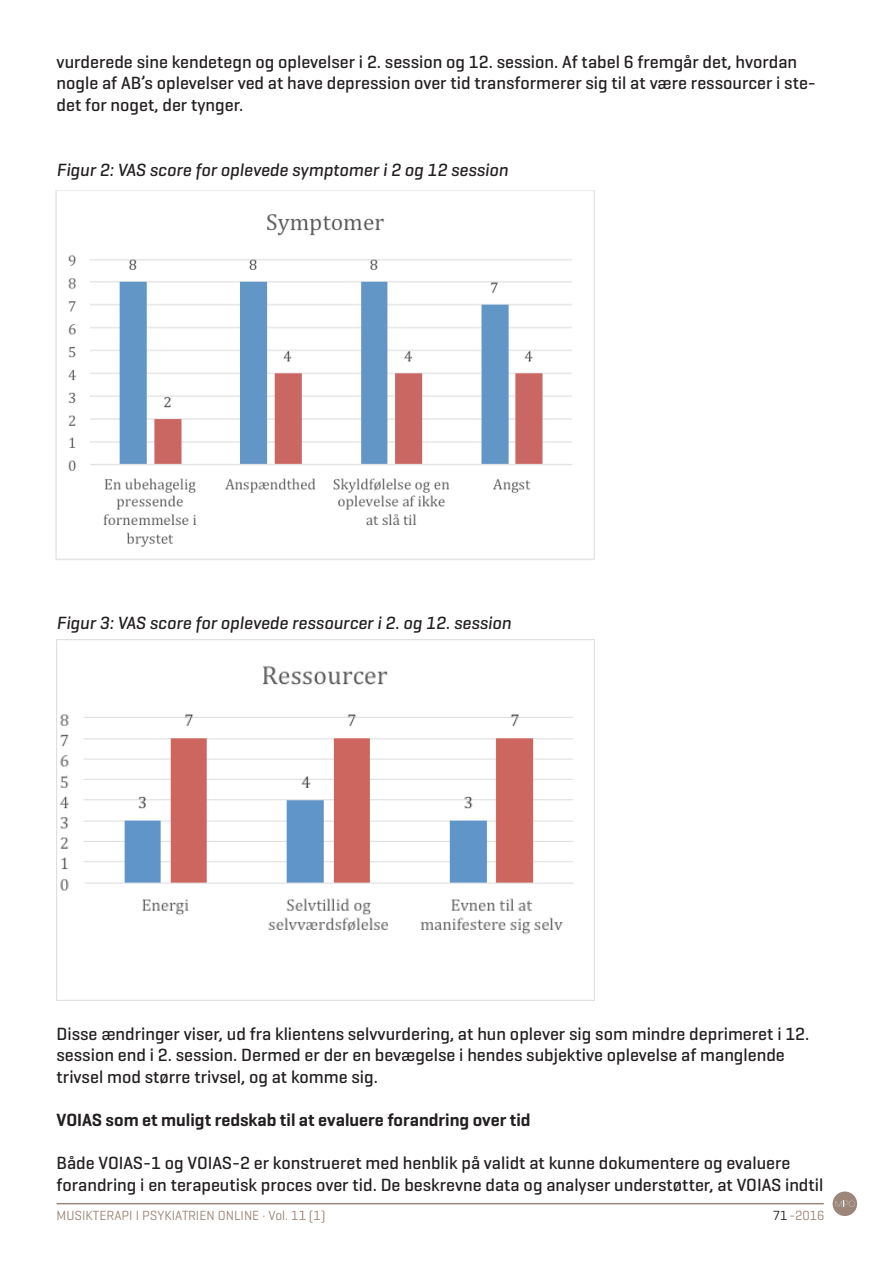
<style>
.page{position:relative;width:893px;height:1263px;background:#fff}
.page>*{position:absolute;margin:0;border:0;box-sizing:border-box;transform-origin:0 0}
.t1{font:500 18px/21.6px "Geogrotesque";color:#231f20}
.t2{font:italic 500 18px "Geogrotesque";color:#231f20}
.t3{font:600 18px "Geogrotesque";color:#231f20}
.t4{font:13.5px "Geogrotesque";color:#9b8679}
.s1{color:#231f20}
</style>
<div class="page">
<div style="left:833px;top:1191px;width:24px;height:25px;background:#9b8679;border-radius:50%"></div>
<svg style="left:835px;top:1201px;width:20px;height:6px"></svg>
<hr style="left:57px;top:1203px;width:767px;height:1px;background:#9b8679">
<svg style="left:299px;top:1210px;width:7px;height:10px"></svg>
<img style="left:55px;top:190px;width:540px;height:370px">
<img style="left:57px;top:640px;width:537px;height:360px">
<p class="t1" style="left:57px;top:50px;width:761px">vurderede sine kendetegn og oplevelser i 2. session og 12. session. Af tabel 6 fremgår det, hvordan nogle af AB’s oplevelser ved at have depression over tid transformerer sig til at være ressourcer i ste&shy;det for noget, der tynger.</p>
<p class="t2" style="left:57px;top:158px;width:453px">Figur 2: VAS score for oplevede symptomer i 2 og 12 session</p>
<p class="t2" style="left:57px;top:612px;width:456px">Figur 3: VAS score for oplevede ressourcer i 2. og 12. session</p>
<p class="t1" style="left:57px;top:1022px;width:754px">Disse ændringer viser, ud fra klientens selvvurdering, at hun oplever sig som mindre deprimeret i 12. session end i 2. session. Dermed er der en bevægelse i hendes subjektive oplevelse af manglende trivsel mod større trivsel, og at komme sig.</p>
<p class="t3" style="left:57px;top:1109px;width:475px">VOIAS som et muligt redskab til at evaluere forandring over tid</p>
<p class="t1" style="left:57px;top:1152px;width:768px">Både VOIAS-1 og VOIAS-2 er konstrueret med henblik på validt at kunne dokumentere og evaluere forandring i en terapeutisk proces over tid. De beskrevne data og analyser understøtter, at VOIAS indtil</p>
<p class="t4" style="left:57px;top:1207px;width:271px">MUSIKTERAPI I PSYKIATRIEN ONLINE · Vol. 10 (1)</p>
<p class="t4" style="left:773px;top:1207px;width:53px"><span class="s1">71</span>-2016</p>
</div>
